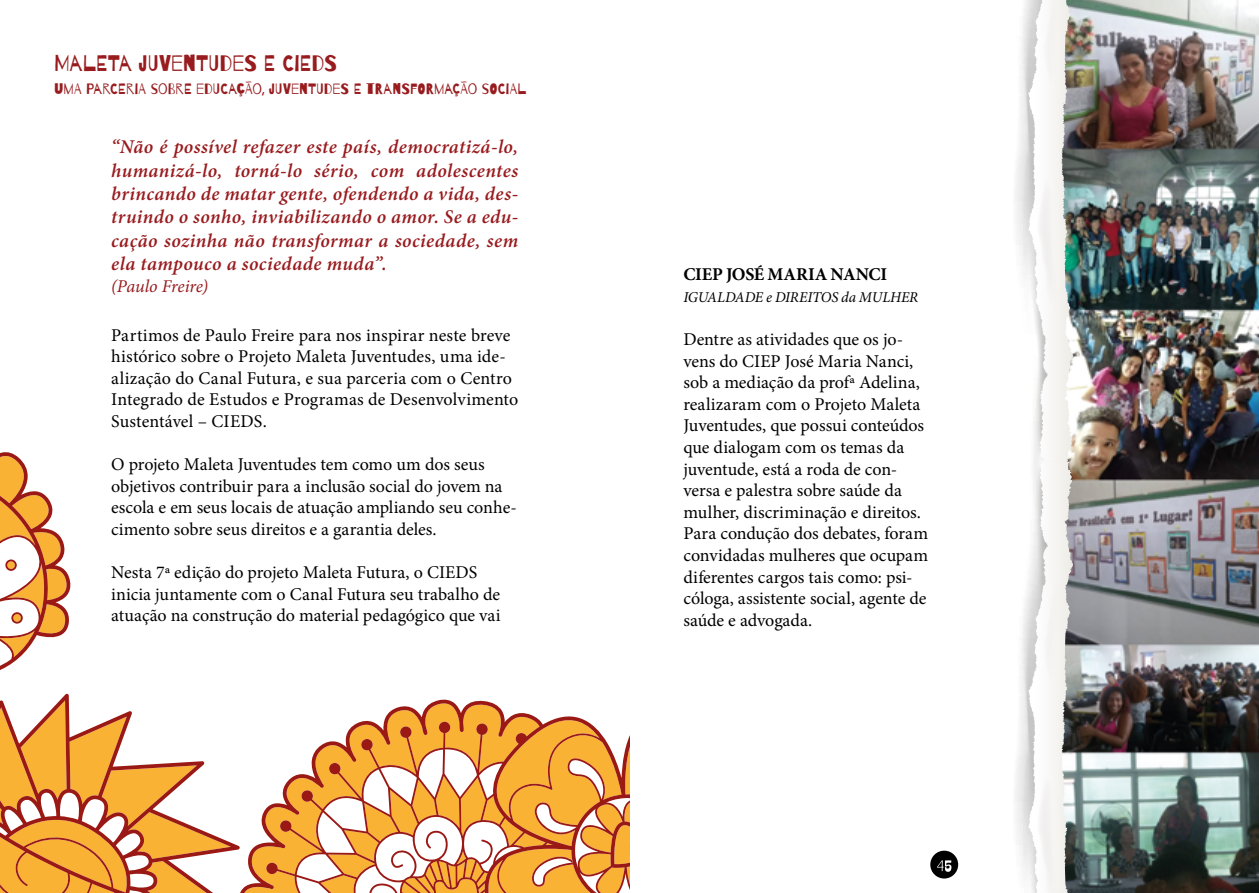
<style>
.page{position:relative;width:1259px;height:893px;background:#fff}
.page>*{position:absolute;margin:0;border:0;box-sizing:border-box;transform-origin:0 0}
.t1{font:22.5px "Barrio";color:#981b1e}
.t2{font:italic 600 19.5px/23.4px "Minion Pro";letter-spacing:.025em;color:#981b1e;text-align:justify}
.t3{font:18px/21.6px "Minion Pro";color:#000}
.t4{font:700 18px "Minion Pro";letter-spacing:-.015em;color:#000}
.t5{font:italic 18px "Minion Pro";letter-spacing:-.005em;color:#981b1e}
.t6{font:15px "Barrio";letter-spacing:.01em;color:#981b1e}
.t7{font:italic 15px "Minion Pro";letter-spacing:-.015em;color:#000}
</style>
<div class="page">
<svg style="left:0;top:452px;width:579px;height:441px"></svg>
<svg style="left:320px;top:718px;width:309px;height:175px"></svg>
<div style="left:930px;top:851px;width:28px;height:27px;background:#000;border-radius:50%"></div>
<svg style="left:937px;top:860px;width:14px;height:12px"></svg>
<img style="left:1059px;top:0;width:200px;height:893px">
<svg style="left:1015px;top:0;width:44px;height:893px"></svg>
<p class="t1" style="left:54px;top:51px;width:271px">MALETA JUVENTUDES E CI EDS</p>
<p class="t6" style="left:54px;top:80px;width:473px">UMA PARCERIA SOBRE EDUCAÇÃO, JUVENTUDES E TRANSFORMAÇÃO SOCIAL</p>
<p class="t2" style="left:111px;top:135px;width:408px">“Não é possível refazer este país, democratizá-lo, humanizá-lo, torná-lo sério, com adolescentes brincando de matar gente, ofendendo a vida, des&shy;truindo o sonho, inviabilizando o amor. Se a edu&shy;cação sozinha não transformar a sociedade, sem ela tampouco a sociedade muda”.</p>
<p class="t5" style="left:111px;top:274px;width:98px">(Paulo Freire)</p>
<p class="t3" style="left:111px;top:324px;width:408px">Partimos de Paulo Freire para nos inspirar neste breve histórico sobre o Projeto Maleta Juventudes, uma ide&shy;alização do Canal Futura, e sua parceria com o Centro Integrado de Estudos e Programas de Desenvolvimento Sustentável – CIEDS.</p>
<p class="t3" style="left:111px;top:454px;width:407px">O projeto Maleta Juventudes tem como um dos seus objetivos contribuir para a inclusão social do jovem na escola e em seus locais de atuação ampliando seu conhe&shy;cimento sobre seus direitos e a garantia deles.</p>
<p class="t3" style="left:111px;top:562px;width:391px">Nesta 7ª edição do projeto Maleta Futura, o CIEDS inicia juntamente com o Canal Futura seu trabalho de atuação na construção do material pedagógico que vai</p>
<p class="t4" style="left:683px;top:262px;width:205px">CIEP JOSÉ MARIA NANCI</p>
<p class="t7" style="left:683px;top:287px;width:236px">IGUALDADE e DIREITOS da MULHER</p>
<p class="t3" style="left:683px;top:329px;width:246px">Dentre as atividades que os jo&shy;vens do CIEP José Maria Nanci, sob a mediação da profª Adelina, realizaram com o Projeto Maleta<br>Juventudes, que possui conteúdos que dialogam com os temas da juventude, está a roda de con&shy;versa e palestra sobre saúde da mulher, discriminação e direitos.<br>Para condução dos debates, foram convidadas mulheres que ocupam diferentes cargos tais como: psi&shy;cóloga, assistente social, agente de saúde e advogada.</p>
</div>
